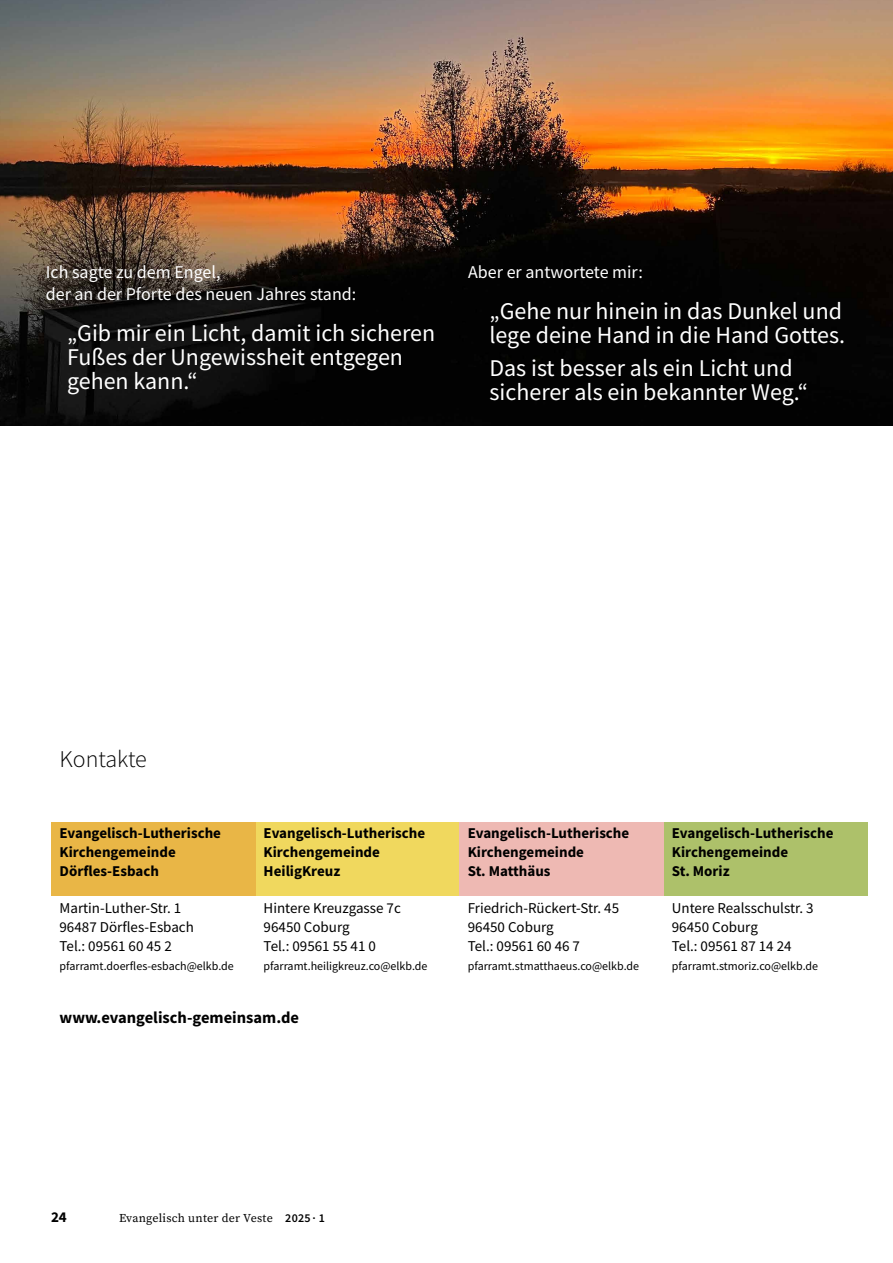
<style>
.page{position:relative;width:893px;height:1263px;background:#fff}
.page>*{position:absolute;margin:0;border:0;box-sizing:border-box;transform-origin:0 0}
.t1{font:24px/24px "Source Sans Pro";color:#fff}
.t2{font:300 24px "Source Sans Pro";color:#000}
.t3{font:18px/21.6px "Source Sans Pro";color:#fff}
.t4{font:700 16.5px "Source Sans Pro";color:#000}
.t5{font:700 15px/18.8px "Source Sans Pro";color:#000}
.t6{font:15px/18.8px "Source Sans Pro";color:#000}
.t7{font:12px "Source Sans Pro";color:#000}
.t8{font:12px "Source Serif Pro";letter-spacing:.02em;color:#000}
.s1{font-family:"Source Sans Pro";font-weight:600}
</style>
<div class="page">
<img style="left:0;top:0;width:893px;height:425px">
<div style="left:663px;top:823px;width:204px;height:73px;background:#adc16a"></div>
<div style="left:255px;top:823px;width:204px;height:73px;background:#f0d85e"></div>
<div style="left:51px;top:823px;width:204px;height:73px;background:#e9b646"></div>
<div style="left:459px;top:823px;width:204px;height:73px;background:#eeb9b3"></div>
<p class="t3" style="left:46px;top:261px;width:312px">Ich sagte zu dem Engel,<br>der an der Pforte des neuen Jahres stand:</p>
<h1 class="t1" style="left:67px;top:320px;width:370px">„Gib mir ein Licht, damit ich sicheren<br>Fußes der Ungewissheit entgegen gehen kann.“</h1>
<p class="t3" style="left:468px;top:261px;width:176px">Aber er antwortete mir:</p>
<h1 class="t1" style="left:489px;top:299px;width:357px">„Gehe nur hinein in das Dunkel und lege deine Hand in die Hand Gottes.</h1>
<h1 class="t1" style="left:489px;top:355px;width:320px">Das ist besser als ein Licht und sicherer als ein bekannter Weg.“</h1>
<h1 class="t2" style="left:60px;top:744px;width:89px">Kontakte</h1>
<p class="t5" style="left:60px;top:824px;width:163px">Evangelisch-Lutherische<br>Kirchengemeinde<br>Dörfles-Esbach</p>
<p class="t6" style="left:60px;top:899px;width:136px">Martin-Luther-Str. 1<br>96487 Dörfles-Esbach<br>Tel.: 09561 60 45 2</p>
<p class="t7" style="left:60px;top:958px;width:176px">pfarramt.doerfles-esbach@elkb.de</p>
<p class="t4" style="left:60px;top:1006px;width:241px">www.evangelisch-gemeinsam.de</p>
<p class="t5" style="left:264px;top:824px;width:163px">Evangelisch-Lutherische<br>Kirchengemeinde<br>HeiligKreuz</p>
<p class="t6" style="left:264px;top:899px;width:139px">Hintere Kreuzgasse 7c<br>96450 Coburg<br>Tel.: 09561 55 41 0</p>
<p class="t7" style="left:264px;top:958px;width:165px">pfarramt.heiligkreuz.co@elkb.de</p>
<p class="t5" style="left:468px;top:824px;width:163px">Evangelisch-Lutherische<br>Kirchengemeinde<br>St. Matthäus</p>
<p class="t6" style="left:468px;top:899px;width:153px">Friedrich-Rückert-Str. 45<br>96450 Coburg<br>Tel.: 09561 60 46 7</p>
<p class="t7" style="left:468px;top:958px;width:173px">pfarramt.stmatthaeus.co@elkb.de</p>
<p class="t5" style="left:672px;top:824px;width:163px">Evangelisch-Lutherische<br>Kirchengemeinde<br>St. Moriz</p>
<p class="t6" style="left:672px;top:899px;width:143px">Untere Realsschulstr. 3<br>96450 Coburg<br>Tel.: 09561 87 14 24</p>
<p class="t7" style="left:672px;top:958px;width:148px">pfarramt.stmoriz.co@elkb.de</p>
<p class="t5" style="left:51px;top:1207px;width:17px">24</p>
<p class="t8" style="left:119px;top:1210px;width:207px">Evangelisch unter der Veste <span class="s1">2025 · 1</span></p>
</div>
